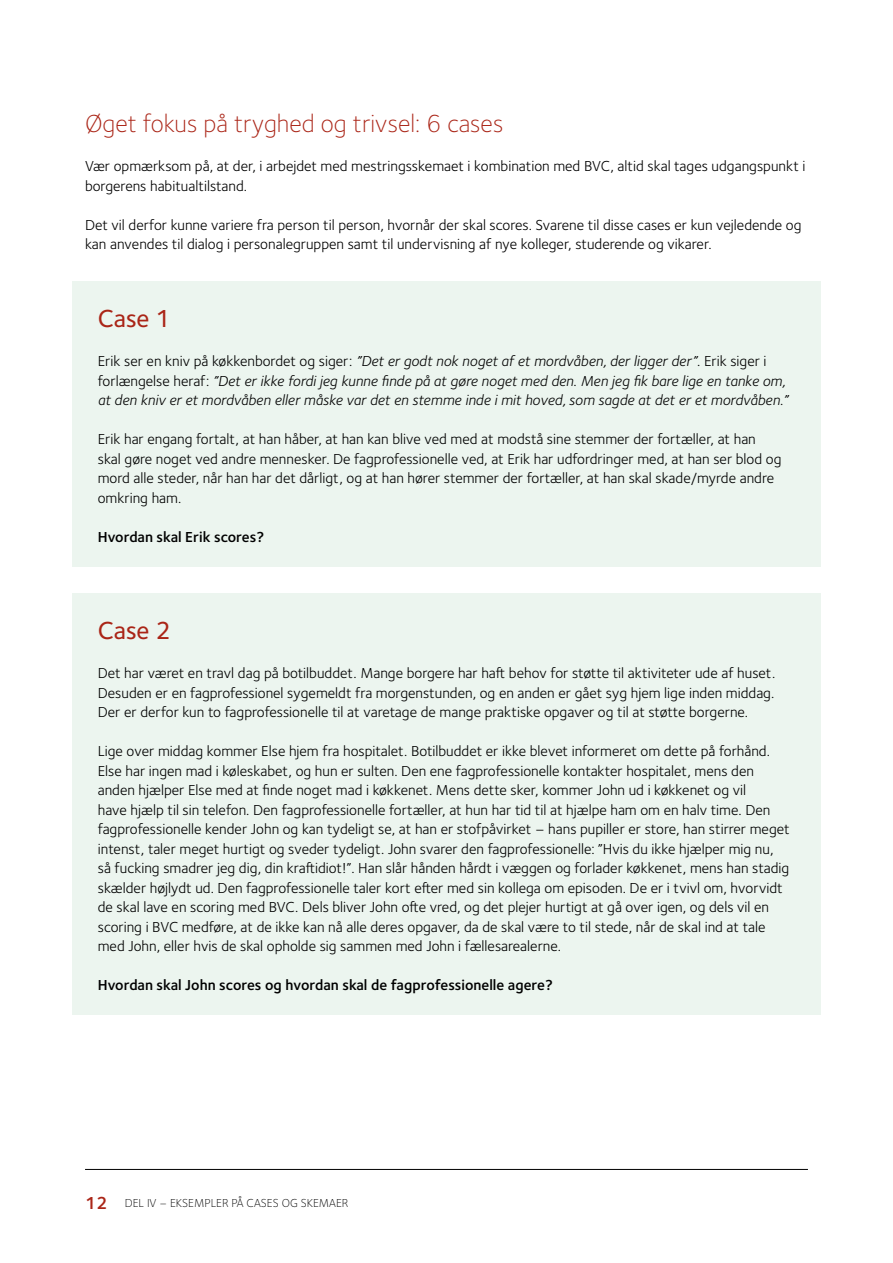
<style>
.page{position:relative;width:893px;height:1263px;background:#fff}
.page>*{position:absolute;margin:0;border:0;box-sizing:border-box;transform-origin:0 0}
.H2_overskrift_17_13{font:300 25.5px "Foundry Sterling";color:#aa2517}
.H2_overskrift_17_13_kasse{font:500 25.5px "Foundry Sterling";color:#aa2517}
.BRØD_10_13_kasse{font:15px/19.5px "Foundry Sterling";color:#000}
.BRØD_10_13{font:15px/19.5px "Foundry Sterling";color:#000}
.BRØD_10_13_kasse-2{font:italic 15px/19.5px "Foundry Sterling";color:#000}
.BRØD_10_13_kasse-3{font:600 15px "Foundry Sterling";color:#000}
.t1{font:300 12px "Foundry Sterling";color:#000}
.s1{font-style:normal}
.s2{font-weight:600;font-size:18px;color:#aa2517}
</style>
<div class="page">
<hr style="left:85px;top:1169px;width:723px;height:1px;background:#000">
<div style="left:72px;top:281px;width:749px;height:65px;background:#ecf5ef"></div>
<div style="left:72px;top:339px;width:749px;height:91px;background:#ecf5ef"></div>
<div style="left:72px;top:417px;width:749px;height:110px;background:#ecf5ef"></div>
<div style="left:72px;top:514px;width:749px;height:52px;background:#ecf5ef"></div>
<div style="left:72px;top:593px;width:749px;height:65px;background:#ecf5ef"></div>
<div style="left:72px;top:651px;width:749px;height:91px;background:#ecf5ef"></div>
<div style="left:72px;top:729px;width:749px;height:247px;background:#ecf5ef"></div>
<div style="left:72px;top:963px;width:749px;height:52px;background:#ecf5ef"></div>
<h2 class="H2_overskrift_17_13" style="left:85px;top:109px;width:420px">Øget fokus på tryghed og trivsel: 6 cases</h2>
<p class="BRØD_10_13" style="left:85px;top:156px;width:722px">Vær opmærksom på, at der, i arbejdet med mestringsskemaet i kombination med BVC, altid skal tages udgangspunkt i borgerens habitualtilstand.</p>
<p class="BRØD_10_13" style="left:85px;top:215px;width:718px">Det vil derfor kunne variere fra person til person, hvornår der skal scores. Svarene til disse cases er kun vejledende og kan anvendes til dialog i personalegruppen samt til undervisning af nye kolleger, studerende og vikarer.</p>
<h2 class="H2_overskrift_17_13_kasse" style="left:98px;top:304px;width:75px">Case 1</h2>
<p class="BRØD_10_13_kasse-2" style="left:98px;top:351px;width:692px"><span class="s1">Erik ser en kniv på køkkenbordet og siger:</span> ”Det er godt nok noget af et mordvåben, der ligger der”<span class="s1">. Erik siger i forlængelse heraf:</span> ”Det er ikke fordi jeg kunne finde på at gøre noget med den. Men jeg fik bare lige en tanke om, at den kniv er et mordvåben eller måske var det en stemme inde i mit hoved, som sagde at det er et mordvåben.”</p>
<p class="BRØD_10_13_kasse" style="left:98px;top:429px;width:685px">Erik har engang fortalt, at han håber, at han kan blive ved med at modstå sine stemmer der fortæller, at han skal gøre noget ved andre mennesker. De fagprofessionelle ved, at Erik har udfordringer med, at han ser blod og mord alle steder, når han har det dårligt, og at han hører stemmer der fortæller, at han skal skade/myrde andre omkring ham.</p>
<p class="BRØD_10_13_kasse-3" style="left:98px;top:528px;width:168px">Hvordan skal Erik scores?</p>
<h2 class="H2_overskrift_17_13_kasse" style="left:98px;top:616px;width:75px">Case 2</h2>
<p class="BRØD_10_13_kasse" style="left:98px;top:663px;width:679px;text-align:justify">Det har været en travl dag på botilbuddet. Mange borgere har haft behov for støtte til aktiviteter ude af huset.<br>Desuden er en fagprofessionel sygemeldt fra morgenstunden, og en anden er gået syg hjem lige inden middag.<br>Der er derfor kun to fagprofessionelle til at varetage de mange praktiske opgaver og til at støtte borgerne.</p>
<p class="BRØD_10_13_kasse" style="left:98px;top:741px;width:693px">Lige over middag kommer Else hjem fra hospitalet. Botilbuddet er ikke blevet informeret om dette på forhånd.<br>Else har ingen mad i køleskabet, og hun er sulten. Den ene fagprofessionelle kontakter hospitalet, mens den anden hjælper Else med at finde noget mad i køkkenet. Mens dette sker, kommer John ud i køkkenet og vil<br>have hjælp til sin telefon. Den fagprofessionelle fortæller, at hun har tid til at hjælpe ham om en halv time. Den fagprofessionelle kender John og kan tydeligt se, at han er stofpåvirket – hans pupiller er store, han stirrer meget intenst, taler meget hurtigt og sveder tydeligt. John svarer den fagprofessionelle: ”Hvis du ikke hjælper mig nu, så fucking smadrer jeg dig, din kraftidiot!”. Han slår hånden hårdt i væggen og forlader køkkenet, mens han stadig skælder højlydt ud. Den fagprofessionelle taler kort efter med sin kollega om episoden. De er i tvivl om, hvorvidt de skal lave en scoring med BVC. Dels bliver John ofte vred, og det plejer hurtigt at gå over igen, og dels vil en scoring i BVC medføre, at de ikke kan nå alle deres opgaver, da de skal være to til stede, når de skal ind at tale med John, eller hvis de skal opholde sig sammen med John i fællesarealerne.</p>
<p class="BRØD_10_13_kasse-3" style="left:98px;top:976px;width:457px">Hvordan skal John scores og hvordan skal de fagprofessionelle agere?</p>
<p class="t1" style="left:85px;top:1196px;width:265px"><span class="s2">12</span> DEL IV – EKSEMPLER PÅ CASES OG SKEMAER</p>
</div>
